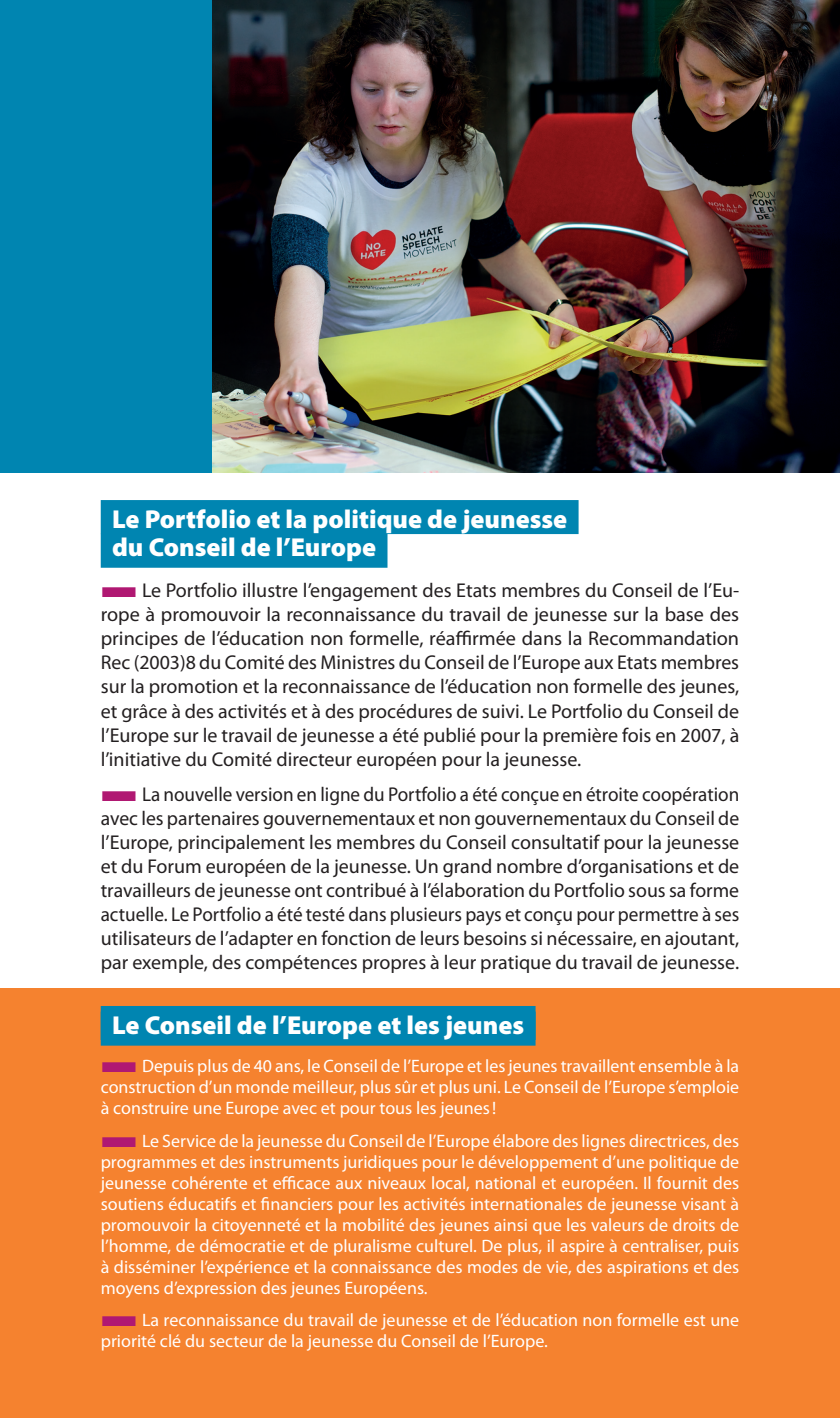
<style>
.page{position:relative;width:840px;height:1418px;background:#fff}
.page>*{position:absolute;margin:0;border:0;box-sizing:border-box;transform-origin:0 0}
.t1{font:900 26px/28px "Myriad Pro";color:#fff}
.t2{font:20px/24px "Myriad Pro";color:#231f20;text-align:justify;scale:.96 1}
.t3{font:20px/24px "Myriad Pro";color:#231f20;text-align:justify}
.t4{font:18px/21px "Myriad Pro";color:#fff;text-align:justify}
.s1{color:#b01872}
</style>
<div class="page">
<div style="left:0;top:0;width:213px;height:472px;background:#0085b1"></div>
<img style="left:213px;top:0;width:626px;height:472px">
<div style="left:101px;top:500px;width:477px;height:34px;background:#0085b1"></div>
<div style="left:101px;top:533px;width:286px;height:34px;background:#0085b1"></div>
<div style="left:0;top:988px;width:839px;height:429px;background:#f5822f"></div>
<div style="left:101px;top:1005px;width:434px;height:34px;background:#0085b1"></div>
<div style="left:101px;top:1011px;width:434px;height:34px;background:#0085b1"></div>
<h1 class="t1" style="left:112px;top:504px;width:456px">Le Portfolio et la politique de jeunesse du Conseil de l’Europe</h1>
<p class="t3" style="left:101px;top:578px;width:639px"><span class="s1">■</span>Le Portfolio illustre l’engagement des Etats membres du Conseil de l’Eu&shy;rope à promouvoir la reconnaissance du travail de jeunesse sur la base des principes de l’éducation non formelle, réaffirmée dans la Recommandation Rec (2003)8 du Comité des Ministres du Conseil de l’Europe aux Etats membres sur la promotion et la reconnaissance de l’éducation non formelle des jeunes, et grâce à des activités et à des procédures de suivi. Le Portfolio du Conseil de l’Europe sur le travail de jeunesse a été publié pour la première fois en 2007, à l’initiative du Comité directeur européen pour la jeunesse.</p>
<p class="t2" style="left:101px;top:781px;width:666px"><span class="s1">■</span>La nouvelle version en ligne du Portfolio a été conçue en étroite coopération avec les partenaires gouvernementaux et non gouvernementaux du Conseil de l’Europe, principalement les membres du Conseil consultatif pour la jeunesse et du Forum européen de la jeunesse. Un grand nombre d’organisations et de travailleurs de jeunesse ont contribué à l’élaboration du Portfolio sous sa forme actuelle. Le Portfolio a été testé dans plusieurs pays et conçu pour permettre à ses utilisateurs de l’adapter en fonction de leurs besoins si nécessaire, en ajoutant, par exemple, des compétences propres à leur pratique du travail de jeunesse.</p>
<h1 class="t1" style="left:112px;top:1010px;width:413px">Le Conseil de l’Europe et les jeunes</h1>
<p class="t4" style="left:101px;top:1055px;width:639px"><span class="s1">■</span>Depuis plus de 40 ans, le Conseil de l’Europe et les jeunes travaillent ensemble à la construction d’un monde meilleur, plus sûr et plus uni. Le Conseil de l’Europe s’emploie à construire une Europe avec et pour tous les jeunes!</p>
<p class="t4" style="left:101px;top:1129px;width:639px"><span class="s1">■</span>Le Service de la jeunesse du Conseil de l’Europe élabore des lignes directrices, des programmes et des instruments juridiques pour le développement d’une politique de jeunesse cohérente et efficace aux niveaux local, national et européen. Il fournit des soutiens éducatifs et financiers pour les activités internationales de jeunesse visant à promouvoir la citoyenneté et la mobilité des jeunes ainsi que les valeurs de droits de l’homme, de démocratie et de pluralisme culturel. De plus, il aspire à centraliser, puis à disséminer l’expérience et la connaissance des modes de vie, des aspirations et des moyens d’expression des jeunes Européens.</p>
<p class="t4" style="left:101px;top:1309px;width:639px"><span class="s1">■</span>La reconnaissance du travail de jeunesse et de l’éducation non formelle est une priorité clé du secteur de la jeunesse du Conseil de l’Europe.</p>
</div>
